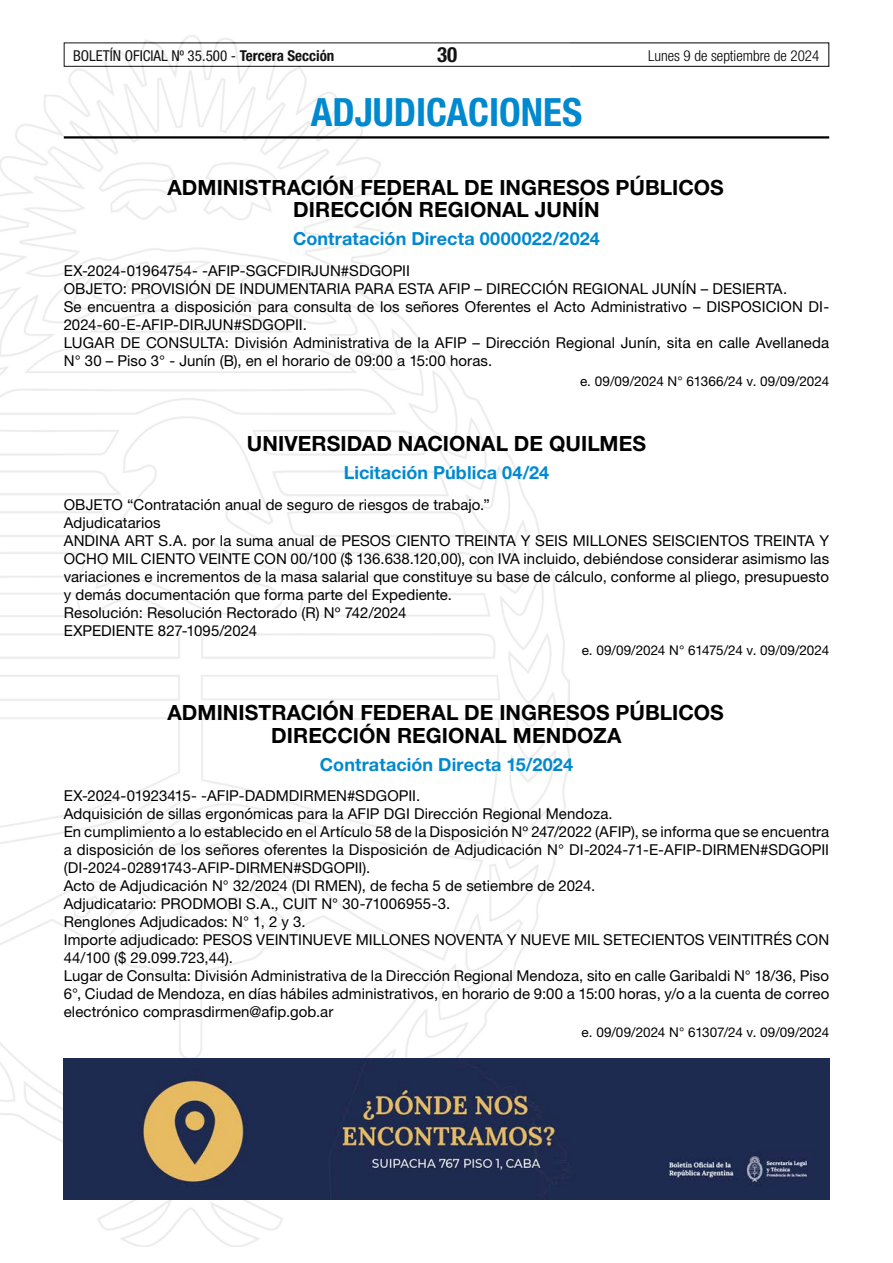
<style>
.page{position:relative;width:893px;height:1263px;background:#fff}
.page>*{position:absolute;margin:0;border:0;box-sizing:border-box;transform-origin:0 0}
.t1{font:700 condensed 39px "Helvetica Neue LT Std";color:#0089cf}
.t2{font:700 21px/22.5px "Helvetica Neue LT Std";color:#000}
.t3{font:700 condensed 21px "Helvetica Neue LT Std";color:#000}
.t4{font:700 18px "Helvetica Neue LT Std";letter-spacing:.005em;color:#0089cf}
.t5{font:15px/18px "Helvetica Neue LT Std";letter-spacing:.005em;color:#000}
.t6{font:condensed 15px "Helvetica Neue LT Std";color:#000}
.t7{font:300 condensed 15px "Helvetica Neue LT Std";color:#000}
.t8{font:13.5px "Helvetica Neue LT Std";letter-spacing:-.005em;color:#000}
.s1{font-weight:700}
.s2{color:#fff}
</style>
<div class="page">
<div style="left:64px;top:43px;width:765px;height:24px;border:1px solid #000"></div>
<img style="left:0;top:35px;width:569px;height:1211px">
<hr style="left:64px;top:136px;width:765px;height:3px;background:#000">
<img style="left:64px;top:1059px;width:765px;height:140px">
<p class="t6" style="left:73px;top:47px;width:263px">BOLETÍN OFICIAL Nº 35.500 - <span class="s1">Tercera Sección</span></p>
<h2 class="t3" style="left:437px;top:42px;width:22px">30</h2>
<p class="t7" style="left:648px;top:47px;width:173px">Lunes 9 de septiembre de 2024</p>
<h1 class="t1" style="left:311px;top:88px;width:273px">ADJUDICACIONES</h1>
<h2 class="t2" style="left:293px;top:176px;width:446px;text-indent:-126px">ADMINISTRACIÓN FEDERAL DE INGRESOS PÚBLICOS <span class="s2">-<br></span>DIRECCIÓN REGIONAL JUNÍN</h2>
<p class="t4" style="left:293px;top:228px;width:308px">Contratación Directa 0000022/2024</p>
<p class="t5" style="left:64px;top:262px;width:767px">EX-2024-01964754- -AFIP-SGCFDIRJUN#SDGOPII<br>OBJETO: PROVISIÓN DE INDUMENTARIA PARA ESTA AFIP – DIRECCIÓN REGIONAL JUNÍN – DESIERTA.<br>Se encuentra a disposición para consulta de los señores Oferentes el Acto Administrativo – DISPOSICION DI-2024-60-E-AFIP-DIRJUN#SDGOPII.<br>LUGAR DE CONSULTA: División Administrativa de la AFIP – Dirección Regional Junín, sita en calle Avellaneda N° 30 – Piso 3° - Junín (B), en el horario de 09:00 a 15:00 horas.</p>
<p class="t8" style="left:580px;top:373px;width:251px">e. 09/09/2024 N° 61366/24 v. 09/09/2024</p>
<h2 class="t2" style="left:247px;top:431px;width:401px">UNIVERSIDAD NACIONAL DE QUILMES</h2>
<p class="t4" style="left:344px;top:461px;width:207px">Licitación Pública 04/24</p>
<p class="t5" style="left:64px;top:495px;width:767px">OBJETO “Contratación anual de seguro de riesgos de trabajo.”<br>Adjudicatarios<br>ANDINA ART S.A. por la suma anual de PESOS CIENTO TREINTA Y SEIS MILLONES SEISCIENTOS TREINTA Y OCHO MIL CIENTO VEINTE CON 00/100 ($ 136.638.120,00), con IVA incluido, debiéndose considerar asimismo las variaciones e incrementos de la masa salarial que constituye su base de cálculo, conforme al pliego, presupuesto y demás documentación que forma parte del Expediente.<br>Resolución: Resolución Rectorado (R) Nº 742/2024<br>EXPEDIENTE 827-1095/2024</p>
<p class="t8" style="left:582px;top:642px;width:249px">e. 09/09/2024 N° 61475/24 v. 09/09/2024</p>
<h2 class="t2" style="left:271px;top:701px;width:468px;text-indent:-104px">ADMINISTRACIÓN FEDERAL DE INGRESOS PÚBLICOS <span class="s2">-<br></span>DIRECCIÓN REGIONAL MENDOZA</h2>
<p class="t4" style="left:320px;top:753px;width:255px">Contratación Directa 15/2024</p>
<p class="t5" style="left:64px;top:787px;width:767px">EX-2024-01923415- -AFIP-DADMDIRMEN#SDGOPII.<br>Adquisición de sillas ergonómicas para la AFIP DGI Dirección Regional Mendoza.<br>En cumplimiento a lo establecido en el Artículo 58 de la Disposición Nº 247/2022 (AFIP), se informa que se encuentra a disposición de los señores oferentes la Disposición de Adjudicación N° DI-2024-71-E-AFIP-DIRMEN#SDGOPII (DI-2024-02891743-AFIP-DIRMEN#SDGOPII).<br>Acto de Adjudicación N° 32/2024 (DI RMEN), de fecha 5 de setiembre de 2024.<br>Adjudicatario: PRODMOBI S.A., CUIT N° 30-71006955-3.<br>Renglones Adjudicados: N° 1, 2 y 3.<br>Importe adjudicado: PESOS VEINTINUEVE MILLONES NOVENTA Y NUEVE MIL SETECIENTOS VEINTITRÉS CON 44/100 ($ 29.099.723,44).<br>Lugar de Consulta: División Administrativa de la Dirección Regional Mendoza, sito en calle Garibaldi N° 18/36, Piso 6°, Ciudad de Mendoza, en días hábiles administrativos, en horario de 9:00 a 15:00 horas, y/o a la cuenta de correo electrónico comprasdirmen@afip.gob.ar</p>
<p class="t8" style="left:582px;top:1024px;width:249px">e. 09/09/2024 N° 61307/24 v. 09/09/2024</p>
</div>
